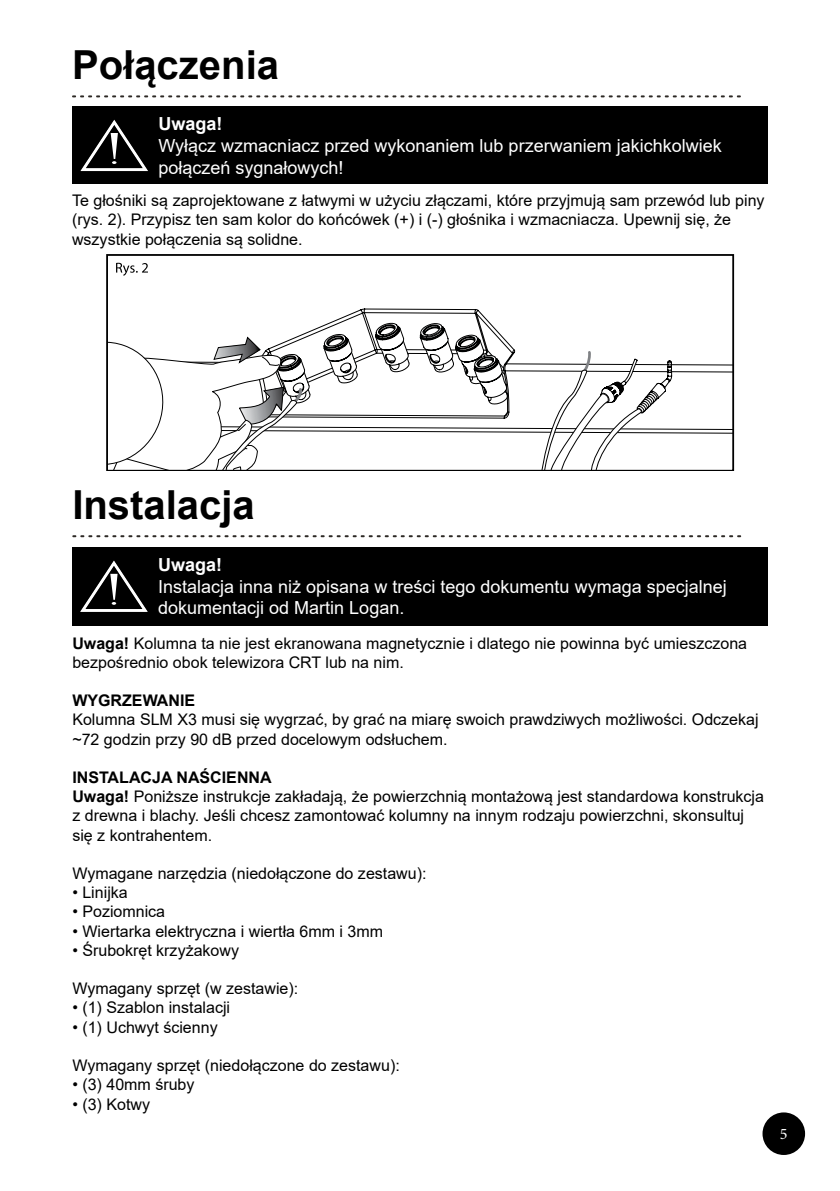
<style>
.page{position:relative;width:840px;height:1191px;background:#fff}
.page>*{position:absolute;margin:0;border:0;box-sizing:border-box;transform-origin:0 0}
.t1{font:700 40px "Arial";color:#000}
.t2{font:18px/21.6px "Arial";color:#fff}
.t3{font:700 18px "Arial";color:#fff}
.t4{font:16px/19.2px "Arial";color:#000}
.t5{font:700 16px "Arial";color:#000}
.t6{font:16px "Minion Pro";color:#fff}
.s1{font-weight:700}
</style>
<div class="page">
<svg style="left:72px;top:95px;width:668px;height:2px"></svg>
<div style="left:763px;top:1113px;width:40px;height:41px;background:#000;border-radius:50%"></div>
<div style="left:762px;top:1112px;width:42px;height:43px;border:2px solid #000;border-radius:50%"></div>
<div style="left:72px;top:106px;width:695px;height:78px;background:#000"></div>
<svg style="left:80px;top:119px;width:68px;height:53px"></svg>
<svg style="left:72px;top:535px;width:668px;height:2px"></svg>
<div style="left:72px;top:547px;width:694px;height:78px;background:#000"></div>
<svg style="left:80px;top:560px;width:68px;height:52px"></svg>
<svg style="left:354px;top:308px;width:376px;height:126px"></svg>
<svg style="left:109px;top:312px;width:406px;height:156px"></svg>
<svg style="left:532px;top:349px;width:141px;height:119px"></svg>
<div style="left:106px;top:255px;width:627px;height:216px;border:2px solid #000"></div>
<svg style="left:116px;top:263px;width:32px;height:13px"></svg>
<h1 class="t1" style="left:72px;top:36px;width:208px">Połączenia</h1>
<p class="t3" style="left:158px;top:111px;width:66px">Uwaga!</p>
<p class="t2" style="left:158px;top:135px;width:564px">Wyłącz wzmacniacz przed wykonaniem lub przerwaniem jakichkolwiek połączeń sygnałowych!</p>
<p class="t4" style="left:72px;top:191px;width:693px">Te głośniki są zaprojektowane z łatwymi w użyciu złączami, które przyjmują sam przewód lub piny (rys. 2). Przypisz ten sam kolor do końcówek (+) i (-) głośnika i wzmacniacza. Upewnij się, że wszystkie połączenia są solidne.</p>
<h1 class="t1" style="left:72px;top:476px;width:184px">Instalacja</h1>
<p class="t3" style="left:158px;top:552px;width:66px">Uwaga!</p>
<p class="t2" style="left:158px;top:575px;width:570px">Instalacja inna niż opisana w treści tego dokumentu wymaga specjalnej dokumentacji od Martin Logan.</p>
<p class="t4" style="left:72px;top:633px;width:676px"><span class="s1">Uwaga!</span> Kolumna ta nie jest ekranowana magnetycznie i dlatego nie powinna być umieszczona bezpośrednio obok telewizora CRT lub na nim.</p>
<p class="t5" style="left:72px;top:689px;width:124px">WYGRZEWANIE</p>
<p class="t4" style="left:72px;top:710px;width:687px">Kolumna SLM X3 musi się wygrzać, by grać na miarę swoich prawdziwych możliwości. Odczekaj ~72 godzin przy 90 dB przed docelowym odsłuchem.</p>
<p class="t4" style="left:72px;top:767px;width:692px"><span class="s1">INSTALACJA NAŚCIENNA<br>Uwaga!</span> Poniższe instrukcje zakładają, że powierzchnią montażową jest standardowa konstrukcja z drewna i blachy. Jeśli chcesz zamontować kolumny na innym rodzaju powierzchni, skonsultuj się z kontrahentem.</p>
<p class="t4" style="left:72px;top:863px;width:355px">Wymagane narzędzia (niedołączone do zestawu):</p>
<p class="t4" style="left:72px;top:883px;width:57px">• Linijka</p>
<p class="t4" style="left:72px;top:902px;width:94px">• Poziomnica</p>
<p class="t4" style="left:72px;top:921px;width:312px">• Wiertarka elektryczna i wiertła 6mm i 3mm</p>
<p class="t4" style="left:72px;top:940px;width:168px">• Śrubokręt krzyżakowy</p>
<p class="t4" style="left:72px;top:979px;width:227px">Wymagany sprzęt (w zestawie):</p>
<p class="t4" style="left:72px;top:998px;width:159px">• (1) Szablon instalacji</p>
<p class="t4" style="left:72px;top:1017px;width:147px">• (1) Uchwyt ścienny</p>
<p class="t4" style="left:72px;top:1055px;width:329px">Wymagany sprzęt (niedołączone do zestawu):</p>
<p class="t4" style="left:72px;top:1075px;width:124px">• (3) 40mm śruby</p>
<p class="t4" style="left:72px;top:1094px;width:79px">• (3) Kotwy</p>
<p class="t6" style="left:779px;top:1122px;width:9px">5</p>
</div>
